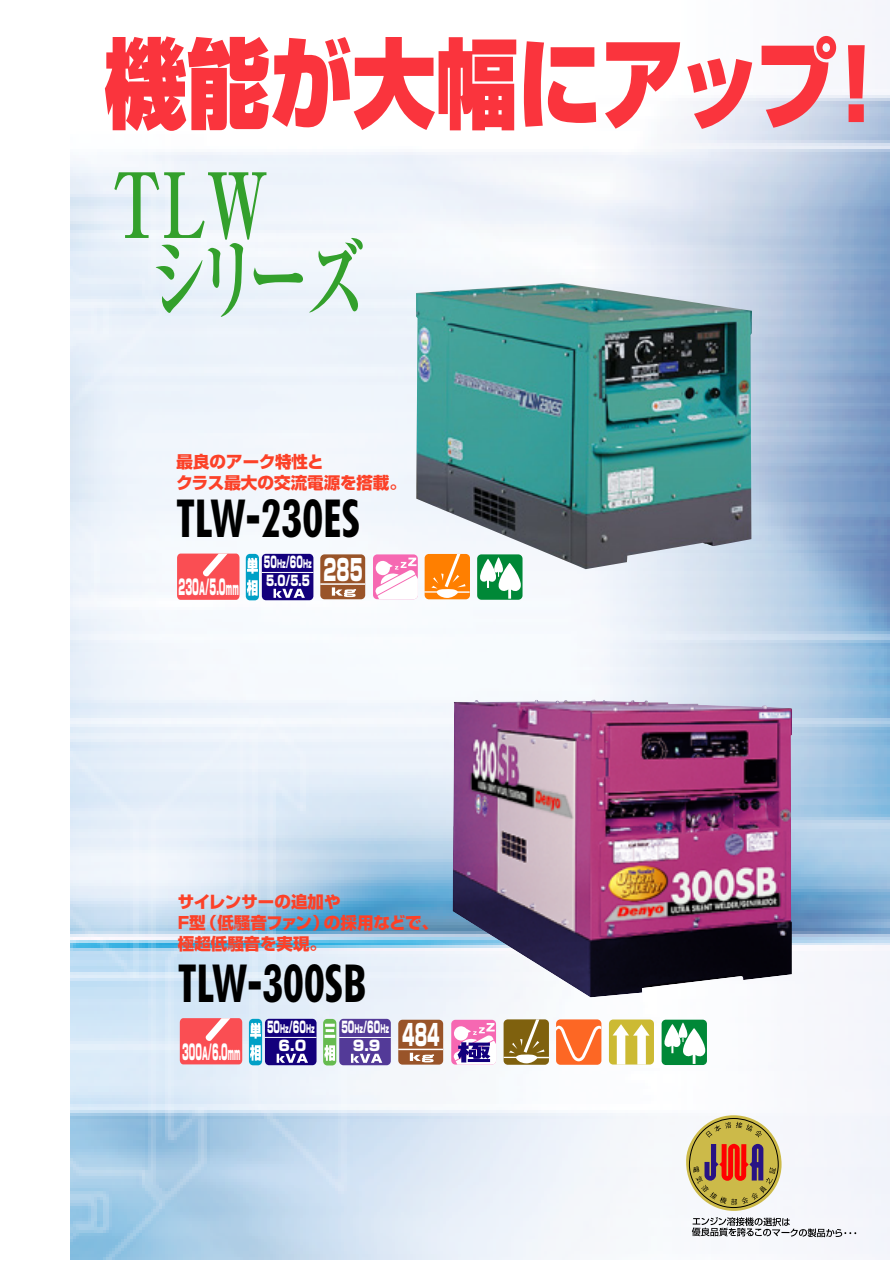
<style>
.page{position:relative;width:893px;height:1264px;background:#fff}
.page>*{position:absolute;margin:0;border:0;box-sizing:border-box;transform-origin:0 0}
.t1{font:900 97.5px "Shin Go";color:#fa343d;scale:.85 1}
.t2{font:700 90px/75px "Ryumin";letter-spacing:-.11em;color:#33a02c;scale:.7 1}
.t3{font:700 condensed 52.5px "Futura BT";color:#000;scale:.9 1}
.t4{font:900 29.25px "Shin Go";color:#fff;scale:.55 1}
.t5{font:900 29.25px "Shin Go";color:#fff;scale:.52 1}
.t6{font:900 20.85px "Shin Go";color:#fff;scale:.4 1}
.t7{font:900 20.85px "Shin Go";color:#fff;scale:.39 1}
.t8{font:800 16.5px/21px "Shin Go";color:#fc4128}
.t9{font:900 15.6px "Shin Go";color:#fff;scale:.52 1}
.t10{font:900 14.25px "Shin Go";color:#fff;scale:.7 1}
.t11{font:900 14.25px "Shin Go";color:#fff}
.s1{font-size:11.1px}
.s2{font-size:17.1px}
</style>
<div class="page">
<img style="left:70px;top:0;width:819px;height:1258px">
<img style="left:452px;top:699px;width:340px;height:298px">
<img style="left:416px;top:283px;width:336px;height:286px">
<div style="left:451px;top:1019px;width:45px;height:45px;background:#f668b2;border-radius:4px"></div>
<div style="left:609px;top:1019px;width:45px;height:45px;background:#ccba33;border-radius:4px"></div>
<svg style="left:612px;top:1024px;width:37px;height:40px"></svg>
<svg style="left:453px;top:1022px;width:43px;height:42px"></svg>
<div style="left:556px;top:1019px;width:45px;height:45px;background:#fd6724;border-radius:4px"></div>
<svg style="left:556px;top:1025px;width:45px;height:36px"></svg>
<div style="left:424px;top:554px;width:46px;height:45px;background:#ff7f00;border-radius:4px"></div>
<svg style="left:424px;top:554px;width:45px;height:44px"></svg>
<svg style="left:503px;top:1019px;width:46px;height:45px"></svg>
<svg style="left:503px;top:1019px;width:46px;height:44px;background:#967e3a"></svg>
<div style="left:262px;top:553px;width:51px;height:47px;background:#13007c;border-radius:4px"></div>
<svg style="left:273px;top:588px;width:32px;height:9px"></svg>
<hr style="left:262px;top:572px;width:51px;height:1px;background:#fff">
<svg style="left:177px;top:553px;width:62px;height:46px;background:#fa5c61"></svg>
<svg style="left:246px;top:553px;width:13px;height:47px"></svg>
<svg style="left:247px;top:557px;width:11px;height:16px"></svg>
<svg style="left:247px;top:579px;width:10px;height:16px"></svg>
<div style="left:320px;top:554px;width:45px;height:45px;background:#995429;border-radius:4px"></div>
<svg style="left:332px;top:587px;width:24px;height:10px"></svg>
<hr style="left:320px;top:583px;width:45px;height:1px;background:#fff">
<div style="left:477px;top:554px;width:45px;height:45px;background:#008837;border-radius:4px"></div>
<svg style="left:480px;top:557px;width:44px;height:41px"></svg>
<div style="left:661px;top:1019px;width:46px;height:45px;background:#008837;border-radius:4px"></div>
<svg style="left:662px;top:1022px;width:46px;height:41px"></svg>
<div style="left:265px;top:1018px;width:51px;height:46px;background:#13007c;border-radius:4px"></div>
<svg style="left:277px;top:1053px;width:31px;height:9px"></svg>
<hr style="left:265px;top:1036px;width:51px;height:1px;background:#fff">
<svg style="left:180px;top:1017px;width:62px;height:47px;background:#f95d62"></svg>
<div style="left:249px;top:1018px;width:13px;height:46px;background:#00a0c6;border-radius:4px"></div>
<svg style="left:250px;top:1022px;width:11px;height:16px"></svg>
<svg style="left:250px;top:1044px;width:11px;height:16px"></svg>
<div style="left:323px;top:1018px;width:13px;height:47px;background:#66bb50;border-radius:4px"></div>
<svg style="left:324px;top:1023px;width:11px;height:14px"></svg>
<svg style="left:324px;top:1044px;width:11px;height:16px"></svg>
<div style="left:339px;top:1018px;width:52px;height:46px;background:#533a98;border-radius:4px"></div>
<svg style="left:351px;top:1053px;width:31px;height:9px"></svg>
<hr style="left:339px;top:1036px;width:52px;height:1px;background:#fff">
<div style="left:398px;top:1019px;width:45px;height:45px;background:#995429;border-radius:4px"></div>
<svg style="left:410px;top:1052px;width:24px;height:10px"></svg>
<hr style="left:398px;top:1048px;width:45px;height:1px;background:#fff">
<svg style="left:691px;top:1216px;width:165px;height:20px"></svg>
<svg style="left:685px;top:1114px;width:96px;height:96px"></svg>
<div style="left:373px;top:554px;width:45px;height:45px;background:#f668b2;border-radius:4px"></div>
<svg style="left:375px;top:557px;width:43px;height:42px"></svg>
<p class="t1" style="left:104px;top:17px;width:935px">機能が大幅にアップ！</p>
<p class="t2" style="left:146px;top:164px;width:316px;text-indent:-35px">TLW<br>シリーズ</p>
<p class="t8" style="left:176px;top:450px;width:231px">最良のアーク特性と<br>クラス最大の交流電源を搭載。</p>
<p class="t3" style="left:176px;top:486px;width:206px">TLW-230ES</p>
<p class="t9" style="left:264px;top:551px;width:93px">50<span class="s1">Hz</span>/60<span class="s1">Hz</span></p>
<p class="t4" style="left:323px;top:549px;width:73px">285</p>
<p class="t6" style="left:178px;top:573px;width:152px">230<span class="s2">A</span>/5.0<span class="s2">mm</span></p>
<p class="t10" style="left:266px;top:571px;width:64px">5.0/5.5</p>
<p class="t8" style="left:178px;top:889px;width:262px">サイレンサーの追加や<br>F型（低騒音ファン）の採用などで、極超低騒音を実現。</p>
<p class="t3" style="left:178px;top:951px;width:210px">TLW-300SB</p>
<p class="t9" style="left:267px;top:1016px;width:93px">50<span class="s1">Hz</span>/60<span class="s1">Hz</span></p>
<p class="t7" style="left:182px;top:1037px;width:151px">300<span class="s2">A</span>/6.0<span class="s2">mm</span></p>
<p class="t11" style="left:278px;top:1035px;width:29px">6.0</p>
<p class="t9" style="left:341px;top:1016px;width:93px">50<span class="s1">Hz</span>/60<span class="s1">Hz</span></p>
<p class="t5" style="left:402px;top:1014px;width:73px">484</p>
<p class="t11" style="left:353px;top:1035px;width:29px">9.9</p>
</div>
